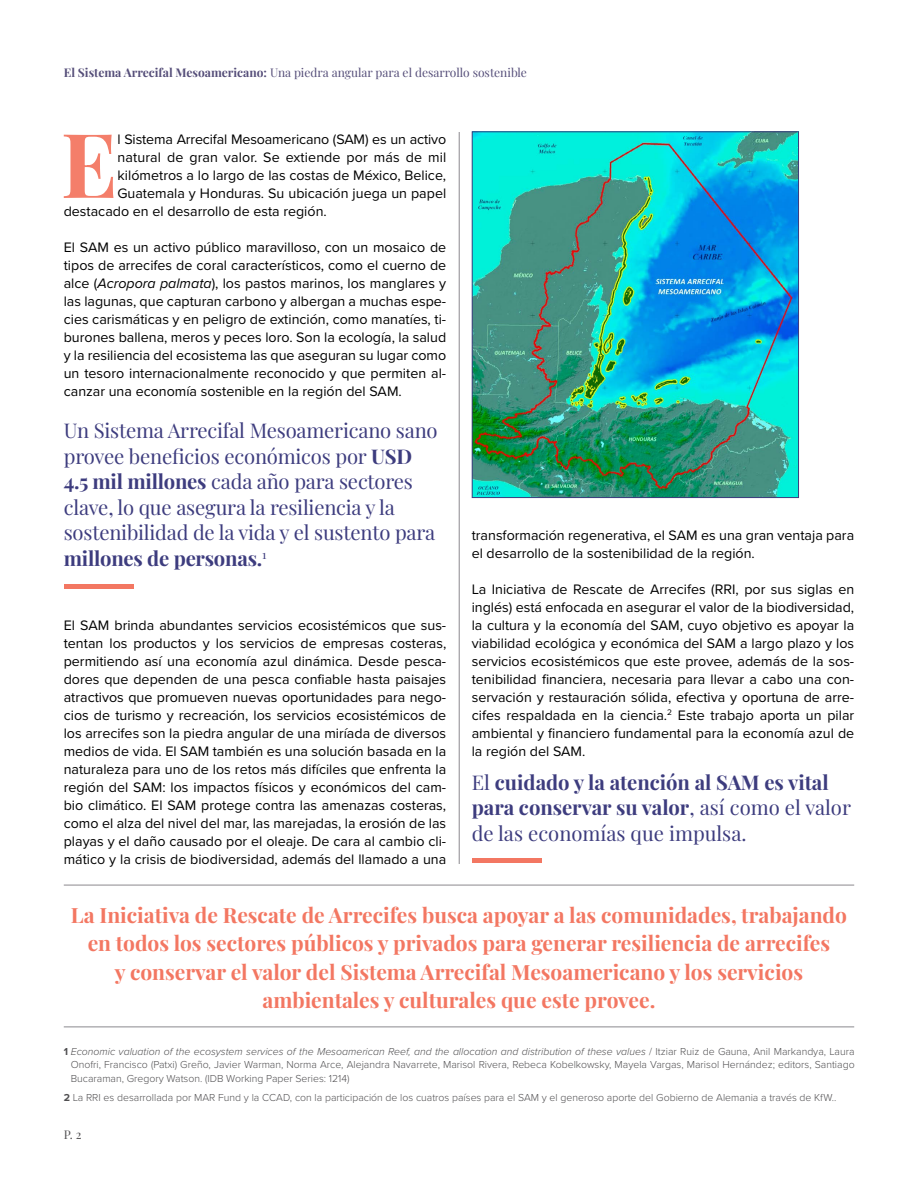
<style>
.page{position:relative;width:918px;height:1188px;background:#fff}
.page>*{position:absolute;margin:0;border:0;box-sizing:border-box;transform-origin:0 0}
.t1{font:700 89.4px "Playfair Display";color:#f47e6a}
.t2{font:700 21px/28.5px "Playfair Display";color:#f37762;text-align:center}
.t3{font:20.25px/25.5px "Playfair Display";letter-spacing:-.01em;color:#3d3c7e}
.t4{font:700 20.25px/25.5px "Playfair Display";color:#3d3c7e}
.t5{font:14.25px/18px "Proxima Nova";color:#000;text-align:justify}
.t6{font:12px "Playfair Display";color:#554e79}
.t7{font:12px "Playfair Display";color:#504f51}
.t8{font:300 10.5px/13.5px "Proxima Nova";color:#504f51;text-align:justify}
.s1{font-weight:700}
.s2{font-style:italic}
.s3{font-weight:400}
</style>
<div class="page">
<hr style="left:64px;top:885px;width:790px;height:1px;background:#8b898e">
<hr style="left:472px;top:859px;width:69px;height:4px;background:#f37762">
<hr style="left:64px;top:584px;width:70px;height:4px;background:#f37762">
<hr style="left:64px;top:1027px;width:790px;height:1px;background:#8b898e">
<hr style="left:459px;top:132px;width:1px;height:732px;background:#8b898e">
<img style="left:474px;top:133px;width:323px;height:363px">
<div style="left:472px;top:131px;width:327px;height:367px;border:1px solid #3d3c7e"></div>
<p class="t6" style="left:64px;top:63px;width:465px"><span class="s1">El Sistema Arrecifal Mesoamericano:</span> Una piedra angular para el desarrollo sostenible</p>
<h1 class="t1" style="left:61px;top:94px;width:58px">E</h1>
<p class="t5" style="left:117px;top:130px;width:330px">l Sistema Arrecifal Mesoamericano (SAM) es un activo</p>
<p class="t5" style="left:117px;top:148px;width:330px">natural de gran valor. Se extiende por más de mil</p>
<p class="t5" style="left:117px;top:166px;width:330px">kilómetros a lo largo de las costas de México, Belice,</p>
<p class="t5" style="left:117px;top:184px;width:330px">Guatemala y Honduras. Su ubicación juega un papel</p>
<p class="t5" style="left:64px;top:202px;width:265px">destacado en el desarrollo de esta región.</p>
<p class="t5" style="left:64px;top:238px;width:384px">El SAM es un activo público maravilloso, con un mosaico de tipos de arrecifes de coral característicos, como el cuerno de alce (<span class="s2">Acropora palmata</span>), los pastos marinos, los manglares y las lagunas, que capturan carbono y albergan a muchas espe&shy;cies carismáticas y en peligro de extinción, como manatíes, ti&shy;burones ballena, meros y peces loro. Son la ecología, la salud y la resiliencia del ecosistema las que aseguran su lugar como un tesoro internacionalmente reconocido y que permiten al&shy;canzar una economía sostenible en la región del SAM.</p>
<h3 class="t3" style="left:64px;top:416px;width:375px">Un Sistema Arrecifal Mesoamericano sano provee beneficios económicos por <span class="s1">USD 4.5 mil millones</span> cada año para sectores clave, lo que asegura la resiliencia y la sostenibilidad de la vida y el sustento para <span class="s1">millones de personas.</span><sup>1</sup></h3>
<p class="t5" style="left:64px;top:616px;width:384px">El SAM brinda abundantes servicios ecosistémicos que sus&shy;tentan los productos y los servicios de empresas costeras, permitiendo así una economía azul dinámica. Desde pesca&shy;dores que dependen de una pesca confiable hasta paisajes atractivos que promueven nuevas oportunidades para nego&shy;cios de turismo y recreación, los servicios ecosistémicos de los arrecifes son la piedra angular de una miríada de diversos medios de vida. El SAM también es una solución basada en la naturaleza para uno de los retos más difíciles que enfrenta la región del SAM: los impactos físicos y económicos del cam&shy;bio climático. El SAM protege contra las amenazas costeras, como el alza del nivel del mar, las marejadas, la erosión de las playas y el daño causado por el oleaje. De cara al cambio cli&shy;mático y la crisis de biodiversidad, además del llamado a una</p>
<p class="t5" style="left:472px;top:526px;width:384px">transformación regenerativa, el SAM es una gran ventaja para el desarrollo de la sostenibilidad de la región.</p>
<p class="t5" style="left:472px;top:580px;width:384px">La Iniciativa de Rescate de Arrecifes (RRI, por sus siglas en inglés) está enfocada en asegurar el valor de la biodiversidad, la cultura y la economía del SAM, cuyo objetivo es apoyar la viabilidad ecológica y económica del SAM a largo plazo y los servicios ecosistémicos que este provee, además de la sos&shy;tenibilidad financiera, necesaria para llevar a cabo una con&shy;servación y restauración sólida, efectiva y oportuna de arre&shy;cifes respaldada en la ciencia.<sup>2</sup> Este trabajo aporta un pilar ambiental y financiero fundamental para la economía azul de la región del SAM.</p>
<h3 class="t4" style="left:472px;top:767px;width:381px"><span class="s3">El</span> cuidado y la atención al SAM es vital para conservar su valor<span class="s3">, así como el valor de las economías que impulsa.</span></h3>
<p class="t2" style="left:71px;top:899px;width:778px">La Iniciativa de Rescate de Arrecifes busca apoyar a las comunidades, trabajando en todos los sectores públicos y privados para generar resiliencia de arrecifes<br>y conservar el valor del Sistema Arrecifal Mesoamericano y los servicios ambientales y culturales que este provee.</p>
<p class="t8" style="left:71px;top:1044px;width:785px;text-indent:-7px"><span class="s1">1</span> <span class="s2">Economic valuation of the ecosystem services of the Mesoamerican Reef, and the allocation and distribution of these values</span> / Itziar Ruiz de Gauna, Anil Markandya, Laura Onofri, Francisco (Patxi) Greño, Javier Warman, Norma Arce, Alejandra Navarrete, Marisol Rivera, Rebeca Kobelkowsky, Mayela Vargas, Marisol Hernández; editors, Santiago Bucaraman, Gregory Watson. (IDB Working Paper Series: 1214)</p>
<p class="t8" style="left:64px;top:1090px;width:774px"><span class="s1">2</span> La RRI es desarrollada por MAR Fund y la CCAD, con la participación de los cuatros países para el SAM y el generoso aporte del Gobierno de Alemania a través de KfW..</p>
<p class="t7" style="left:64px;top:1126px;width:19px">P. 2</p>
</div>
